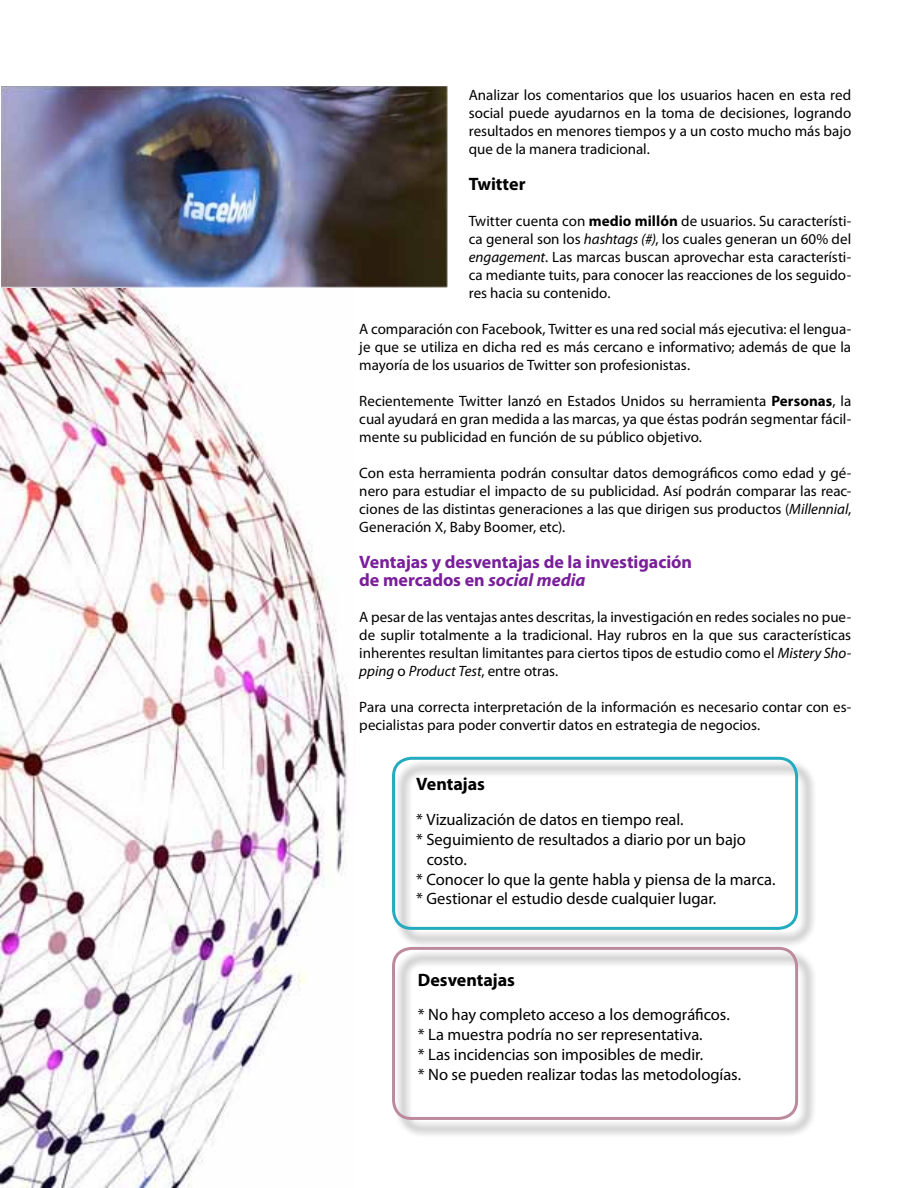
<style>
.page{position:relative;width:918px;height:1188px;background:#fff}
.page>*{position:absolute;margin:0;border:0;box-sizing:border-box;transform-origin:0 0}
.t1{font:700 18px/18px "Myriad Pro";letter-spacing:-.005em;color:#791f9a}
.t2{font:700 18px "Myriad Pro";color:#000}
.t3{font:16.5px/19.8px "Myriad Pro";letter-spacing:-.005em;color:#000}
.t4{font:15px/18px "Myriad Pro";color:#000;text-align:justify}
.s1{font-weight:700}
.s2{font-style:italic}
</style>
<div class="page">
<img style="left:0;top:288px;width:348px;height:900px">
<img style="left:1px;top:86px;width:447px;height:201px">
<div style="left:394px;top:759px;width:423px;height:190px;background:#000;opacity:.5"></div>
<div style="left:392px;top:757px;width:406px;height:173px;border:3px solid #24abbf;border-radius:18px"></div>
<div style="left:394px;top:949px;width:423px;height:190px;background:#000;opacity:.5"></div>
<div style="left:392px;top:947px;width:406px;height:173px;border:3px solid #bd8a9d;border-radius:18px"></div>
<p class="t4" style="left:469px;top:86px;width:384px">Analizar los comentarios que los usuarios hacen en esta red social puede ayudarnos en la toma de decisiones, logrando resultados en menores tiempos y a un costo mucho más bajo que de la manera tradicional.</p>
<p class="t2" style="left:469px;top:173px;width:58px">Twitter</p>
<p class="t4" style="left:469px;top:212px;width:384px">Twitter cuenta con <span class="s1">medio millón</span> de usuarios. Su característi&shy;ca general son los <span class="s2">hashtags (#)</span>, los cuales generan un 60% del <span class="s2">engagement</span>. Las marcas buscan aprovechar esta característi&shy;ca mediante tuits, para conocer las reacciones de los seguido&shy;res hacia su contenido.</p>
<p class="t4" style="left:359px;top:320px;width:493px">A comparación con Facebook, Twitter es una red social más ejecutiva: el lengua&shy;je que se utiliza en dicha red es más cercano e informativo; además de que la mayoría de los usuarios de Twitter son profesionistas.</p>
<p class="t4" style="left:359px;top:392px;width:494px">Recientemente Twitter lanzó en Estados Unidos su herramienta <span class="s1">Personas</span>, la cual ayudará en gran medida a las marcas, ya que éstas podrán segmentar fácil&shy;mente su publicidad en función de su público objetivo.</p>
<p class="t4" style="left:359px;top:464px;width:493px">Con esta herramienta podrán consultar datos demográficos como edad y gé&shy;nero para estudiar el impacto de su publicidad. Así podrán comparar las reac&shy;ciones de las distintas generaciones a las que dirigen sus productos (<span class="s2">Millennial</span>, Generación X, Baby Boomer, etc).</p>
<p class="t1" style="left:359px;top:553px;width:334px">Ventajas y desventajas de la investigación de mercados en <span class="s2">social media</span></p>
<p class="t4" style="left:359px;top:608px;width:494px">A pesar de las ventajas antes descritas, la investigación en redes sociales no pue&shy;de suplir totalmente a la tradicional. Hay rubros en la que sus características inherentes resultan limitantes para ciertos tipos de estudio como el <span class="s2">Mistery Sho&shy;pping</span> o <span class="s2">Product Test</span>, entre otras.</p>
<p class="t4" style="left:359px;top:698px;width:494px">Para una correcta interpretación de la información es necesario contar con es&shy;pecialistas para poder convertir datos en estrategia de negocios.</p>
<p class="t2" style="left:416px;top:773px;width:70px">Ventajas</p>
<p class="t3" style="left:416px;top:810px;width:269px">* Vizualización de datos en tiempo real.</p>
<p class="t3" style="left:416px;top:829px;width:331px">* Seguimiento de resultados a diario por un bajo</p>
<p class="t3" style="left:427px;top:849px;width:42px">costo.</p>
<p class="t3" style="left:416px;top:869px;width:361px">* Conocer lo que la gente habla y piensa de la marca.</p>
<p class="t3" style="left:416px;top:889px;width:302px">* Gestionar el estudio desde cualquier lugar.</p>
<p class="t2" style="left:418px;top:968px;width:99px">Desventajas</p>
<p class="t3" style="left:418px;top:1005px;width:325px">* No hay completo acceso a los demográficos.<br>* La muestra podría no ser representativa.<br>* Las incidencias son imposibles de medir.<br>* No se pueden realizar todas las metodologías.</p>
</div>
